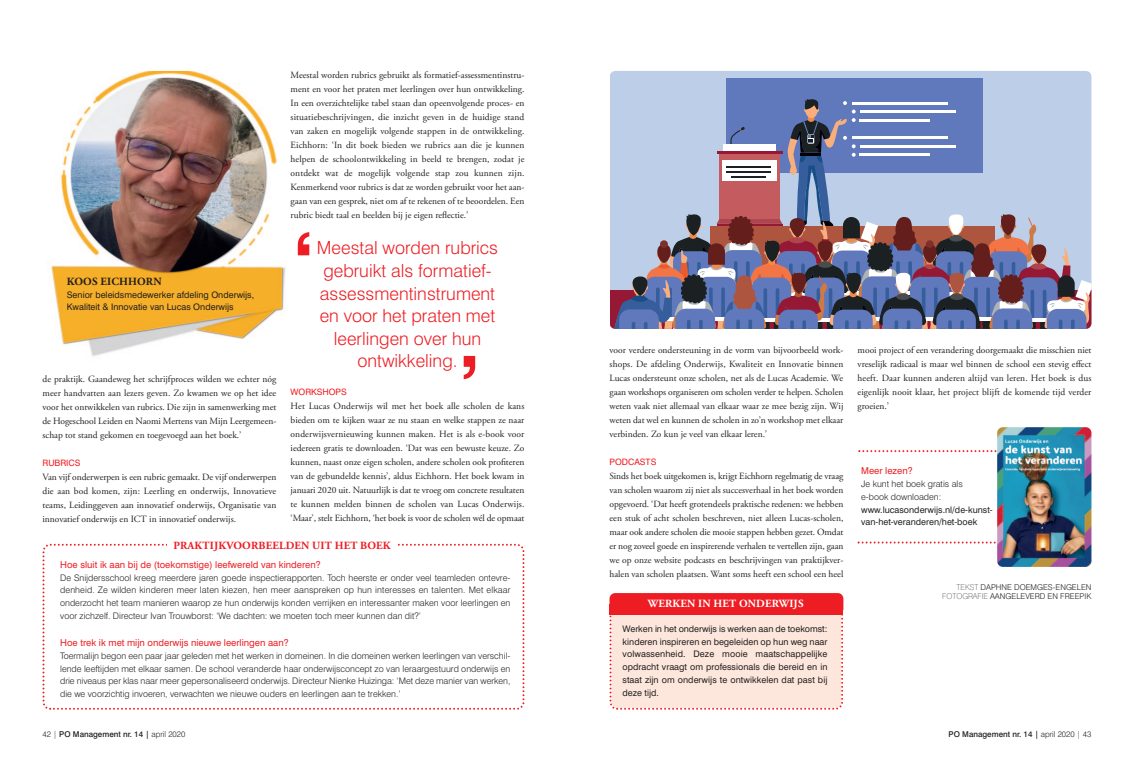
<style>
.page{position:relative;width:1134px;height:766px;background:#fff}
.page>*{position:absolute;margin:0;border:0;box-sizing:border-box;transform-origin:0 0}
.t1{font:700 84.4px "Swiss 721 BT";color:#ee1d23}
.t2{font:300 18px "Swiss 721 BT";color:#ee1d23}
.t3{font:700 11px "Adobe Garamond Pro";letter-spacing:.015em;color:#ee1d23}
.t4{font:700 11px "Adobe Garamond Pro";letter-spacing:.015em;color:#fff}
.t5{font:700 11px "Adobe Garamond Pro";letter-spacing:.015em;color:#231f20}
.t6{font:9.5px/14px "Adobe Garamond Pro";color:#231f20;text-align:justify}
.t7{font:9.5px "Swiss 721 BT";color:#ee1d23}
.t8{font:300 9px/12.8px "Swiss 721 BT";color:#231f20;text-align:justify}
.t9{font:9px/12.8px "Swiss 721 BT";color:#231f20;text-align:justify}
.t10{font:8.8px "Swiss 721 BT";color:#ee1d23}
.t11{font:500 8px "Swiss 721 BT";color:#231f20}
.t12{font:300 8px "Swiss 721 BT";color:#231f20}
.s1{font-weight:300}
.s2{font-weight:100}
</style>
<div class="page">
<div style="left:610px;top:71px;width:481px;height:219px;background:#bdcee9"></div>
<div style="left:727px;top:78px;width:256px;height:95px;background:#6079bc"></div>
<svg style="left:614px;top:99px;width:477px;height:230px"></svg>
<svg style="left:42px;top:543px;width:483px;height:167px"></svg>
<div style="left:167px;top:540px;width:230px;height:12px;background:#fff"></div>
<img style="left:43px;top:71px;width:243px;height:289px;border-radius:6px">
<div style="left:609px;top:598px;width:235px;height:112px;background:#fde7dc"></div>
<div style="left:609px;top:593px;width:234px;height:21px;background:#ee1d23;border-radius:6px"></div>
<div style="left:609px;top:603px;width:234px;height:11px;background:#ee1d23"></div>
<svg style="left:858px;top:450px;width:139px;height:2px"></svg>
<svg style="left:857px;top:541px;width:139px;height:2px"></svg>
<img style="left:997px;top:427px;width:94px;height:139px;border-radius:6px">
<p class="t5" style="left:67px;top:277px;width:96px">KOOS EICHHORN</p>
<p class="t9" style="left:67px;top:289px;width:189px">Senior beleidsmedewerker afdeling Onderwijs,</p>
<p class="t9" style="left:67px;top:301px;width:168px">Kwaliteit &amp; Innovatie van Lucas Onderwijs</p>
<p class="t6" style="left:43px;top:372px;width:235px">de praktijk. Gaandeweg het schrijfproces wilden we echter nóg meer handvatten aan lezers geven. Zo kwamen we op het idee voor het ontwikkelen van rubrics. Die zijn in samenwerking met de Hogeschool Leiden en Naomi Mertens van Mijn Leergemeen&shy;schap tot stand gekomen en toegevoegd aan het boek.’</p>
<p class="t10" style="left:43px;top:459px;width:40px">RUBRICS</p>
<p class="t6" style="left:43px;top:470px;width:235px">Van vijf onderwerpen is een rubric gemaakt. De vijf onderwerpen die aan bod komen, zijn: Leerling en onderwijs, Innovatieve teams, Leidinggeven aan innovatief onderwijs, Organisatie van innovatief onderwijs en ICT in innovatief onderwijs.</p>
<p class="t6" style="left:291px;top:69px;width:235px">Meestal worden rubrics gebruikt als formatief-assessmentinstru&shy;ment en voor het praten met leerlingen over hun ontwikkeling.<br>In een overzichtelijke tabel staan dan opeenvolgende proces- en situatiebeschrijvingen, die inzicht geven in de huidige stand van zaken en mogelijk volgende stappen in de ontwikkeling.<br>Eichhorn: ‘In dit boek bieden we rubrics aan die je kunnen helpen de schoolontwikkeling in beeld te brengen, zodat je ontdekt wat de mogelijk volgende stap zou kunnen zijn.<br>Kenmerkend voor rubrics is dat ze worden gebruikt voor het aan&shy;gaan van een gesprek, niet om af te rekenen of te beoordelen. Een rubric biedt taal en beelden bij je eigen reflectie.’</p>
<p class="t2" style="left:317px;top:241px;width:183px">Meestal worden rubrics</p>
<p class="t2" style="left:323px;top:264px;width:170px">gebruikt als formatief-</p>
<p class="t2" style="left:320px;top:286px;width:177px">assessmentinstrument</p>
<p class="t2" style="left:320px;top:309px;width:177px">en voor het praten met</p>
<p class="t2" style="left:334px;top:331px;width:149px">leerlingen over hun</p>
<p class="t2" style="left:357px;top:354px;width:102px">ontwikkeling.</p>
<p class="t10" style="left:291px;top:388px;width:58px">WORKSHOPS</p>
<p class="t6" style="left:291px;top:400px;width:235px">Het Lucas Onderwijs wil met het boek alle scholen de kans bieden om te kijken waar ze nu staan en welke stappen ze naar onderwijsvernieuwing kunnen maken. Het is als e-book voor iedereen gratis te downloaden. ‘Dat was een bewuste keuze. Zo kunnen, naast onze eigen scholen, andere scholen ook profiteren van de gebundelde kennis’, aldus Eichhorn. Het boek kwam in januari 2020 uit. Natuurlijk is dat te vroeg om concrete resultaten te kunnen melden binnen de scholen van Lucas Onderwijs. ‘Maar’, stelt Eichhorn, ‘het boek is voor de scholen wél de opmaat</p>
<p class="t1" style="left:293px;top:234px;width:23px">‘</p>
<p class="t1" style="left:458px;top:356px;width:23px">’</p>
<p class="t3" style="left:173px;top:540px;width:219px">PRAKTIJKVOORBEELDEN UIT HET BOEK</p>
<p class="t7" style="left:60px;top:561px;width:262px">Hoe sluit ik aan bij de (toekomstige) leefwereld van kinderen?</p>
<p class="t8" style="left:60px;top:571px;width:452px">De Snijdersschool kreeg meerdere jaren goede inspectierapporten. Toch heerste er onder veel teamleden ontevre&shy;denheid. Ze wilden kinderen meer laten kiezen, hen meer aanspreken op hun interesses en talenten. Met elkaar onderzocht het team manieren waarop ze hun onderwijs konden verrijken en interessanter maken voor leerlingen en voor zichzelf. Directeur Ivan Trouwborst: ‘We dachten: we moeten toch meer kunnen dan dit?’</p>
<p class="t7" style="left:60px;top:639px;width:230px">Hoe trek ik met mijn onderwijs nieuwe leerlingen aan?</p>
<p class="t8" style="left:60px;top:649px;width:452px">Toermalijn begon een paar jaar geleden met het werken in domeinen. In die domeinen werken leerlingen van verschil&shy;lende leeftijden met elkaar samen. De school veranderde haar onderwijsconcept zo van leraargestuurd onderwijs en drie niveaus per klas naar meer gepersonaliseerd onderwijs. Directeur Nienke Huizinga: ‘Met deze manier van werken, die we voorzichtig invoeren, verwachten we nieuwe ouders en leerlingen aan te trekken.’</p>
<p class="t11" style="left:43px;top:731px;width:144px"><span class="s1">42 |</span> PO Management nr. 14 | <span class="s1">april 2020</span></p>
<p class="t6" style="left:609px;top:343px;width:235px">voor verdere ondersteuning in de vorm van bijvoorbeeld work&shy;shops. De afdeling Onderwijs, Kwaliteit en Innovatie binnen Lucas ondersteunt onze scholen, net als de Lucas Academie. We gaan workshops organiseren om scholen verder te helpen. Scholen weten vaak niet allemaal van elkaar waar ze mee bezig zijn. Wij weten dat wel en kunnen de scholen in zo’n workshop met elkaar verbinden. Zo kun je veel van elkaar leren.’</p>
<p class="t10" style="left:609px;top:458px;width:48px">PODCASTS</p>
<p class="t6" style="left:609px;top:469px;width:235px">Sinds het boek uitgekomen is, krijgt Eichhorn regelmatig de vraag van scholen waarom zij niet als succesverhaal in het boek worden opgevoerd. ‘Dat heeft grotendeels praktische redenen: we hebben een stuk of acht scholen beschreven, niet alleen Lucas-scholen, maar ook andere scholen die mooie stappen hebben gezet. Omdat er nog zoveel goede en inspirerende verhalen te vertellen zijn, gaan we op onze website podcasts en beschrijvingen van praktijkver&shy;halen van scholen plaatsen. Want soms heeft een school een heel</p>
<p class="t4" style="left:648px;top:599px;width:157px">WERKEN IN HET ONDERWIJS</p>
<p class="t9" style="left:623px;top:623px;width:206px">Werken in het onderwijs is werken aan de toekomst: kinderen inspireren en begeleiden op hun weg naar volwassenheid. Deze mooie maatschappelijke opdracht vraagt om professionals die bereid en in staat zijn om onderwijs te ontwikkelen dat past bij deze tijd.</p>
<p class="t6" style="left:857px;top:343px;width:235px">mooi project of een verandering doorgemaakt die misschien niet vreselijk radicaal is maar wel binnen de school een stevig effect heeft. Daar kunnen anderen altijd van leren. Het boek is dus eigenlijk nooit klaar, het project blijft de komende tijd verder groeien.’</p>
<p class="t7" style="left:861px;top:467px;width:53px">Meer lezen?</p>
<p class="t8" style="left:861px;top:478px;width:103px">Je kunt het boek gratis als</p>
<p class="t8" style="left:861px;top:491px;width:82px">e-book downloaden:</p>
<p class="t9" style="left:861px;top:503px;width:133px">www.lucasonderwijs.nl/de-kunst&shy;van-het-veranderen/het-boek</p>
<p class="t12" style="left:956px;top:584px;width:136px"><span class="s2">TEKST</span> DAPHNE DOEMGES-ENGELEN</p>
<p class="t12" style="left:942px;top:593px;width:151px"><span class="s2">FOTOGRAFIE</span> AANGELEVERD EN FREEPIK</p>
<p class="t11" style="left:949px;top:731px;width:144px">PO Management nr. 14 | <span class="s1">april 2020 | 43</span></p>
</div>
